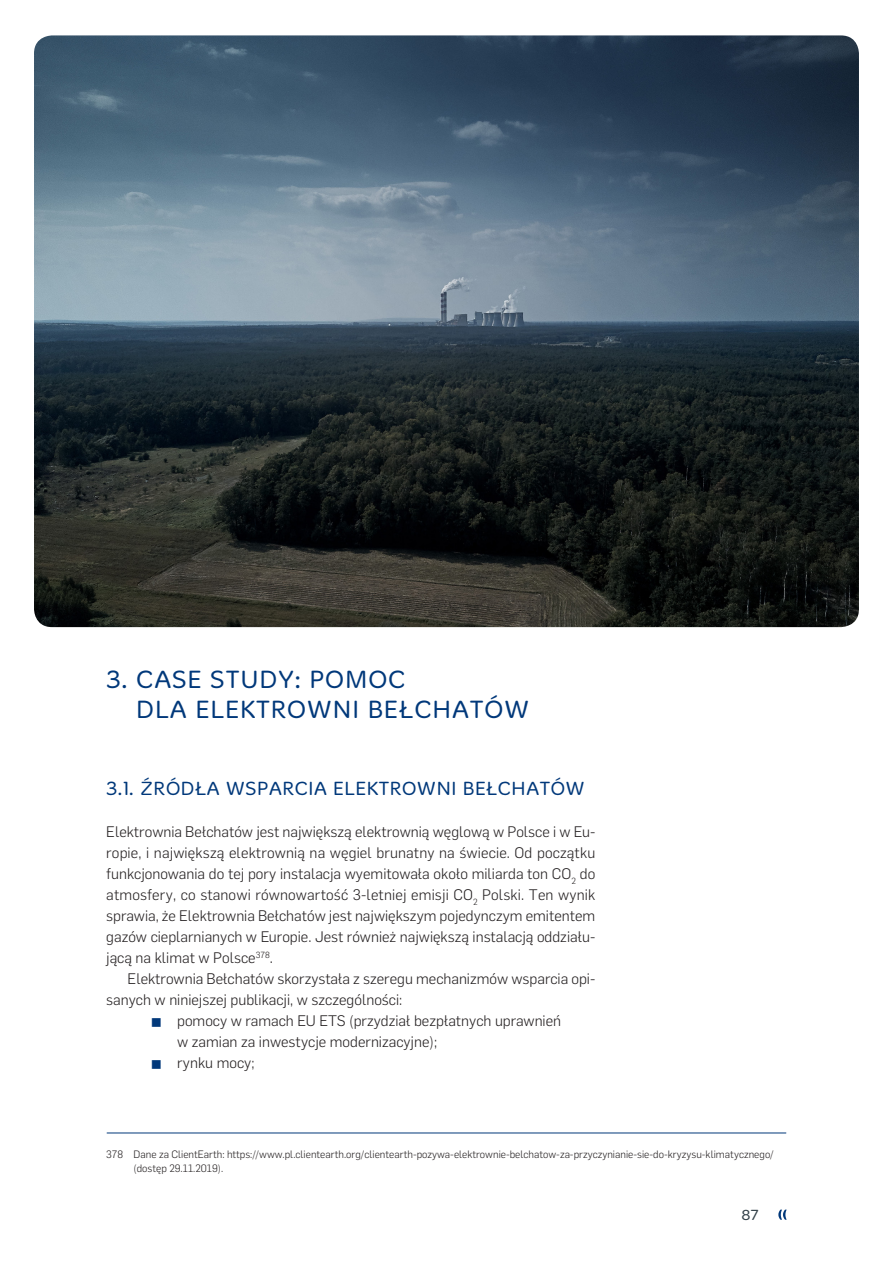
<style>
.page{position:relative;width:893px;height:1263px;background:#fff}
.page>*{position:absolute;margin:0;border:0;box-sizing:border-box;transform-origin:0 0}
.TYTUŁ_ROZDZIAŁU{font:300 25.5px/30px "Merge";letter-spacing:.01em;color:#01387a}
.TYTULIK{font:300 19.5px "Merge";color:#01387a}
._01_TEXT_AKAPIT{font:300 15px/21px "Flama";color:#231f20;text-align:justify}
._01_BODY_TEXT{font:300 15px/21px "Flama";color:#231f20}
.t1{font:300 15px "Merge";color:#334149}
.PRZYPIS{font:300 10.5px/13.5px "Flama";color:#231f20}
</style>
<div class="page">
<svg style="left:778px;top:1209px;width:9px;height:11px"></svg>
<img style="left:34px;top:35px;width:825px;height:592px">
<hr style="left:107px;top:1132px;width:679px;height:1px;background:#01387a">
<p class="TYTUŁ_ROZDZIAŁU" style="left:136px;top:665px;width:395px;text-indent:-30px">3. CASE STUDY: POMOC<br>DLA ELEKTROWNI BEŁCHATÓW</p>
<p class="TYTULIK" style="left:106px;top:777px;width:480px">3.1. ŹRÓDŁA WSPARCIA ELEKTROWNI BEŁCHATÓW</p>
<p class="_01_TEXT_AKAPIT" style="left:106px;top:820px;width:491px">Elektrownia Bełchatów jest największą elektrownią węglową w Polsce i w Eu&shy;ropie, i największą elektrownią na węgiel brunatny na świecie. Od początku funkcjonowania do tej pory instalacja wyemitowała około miliarda ton CO<sub>2</sub> do atmosfery, co stanowi równowartość 3-letniej emisji CO<sub>2</sub> Polski. Ten wynik sprawia, że Elektrownia Bełchatów jest największym pojedynczym emitentem gazów cieplarnianych w Europie. Jest również największą instalacją oddziału&shy;jącą na klimat w Polsce<sup>378</sup>.</p>
<p class="_01_BODY_TEXT" style="left:106px;top:967px;width:490px;text-indent:21px">Elektrownia Bełchatów skorzystała z szeregu mechanizmów wsparcia opi&shy;sanych w niniejszej publikacji, w szczególności:</p>
<p class="_01_TEXT_AKAPIT" style="left:177px;top:1009px;width:385px">pomocy w ramach EU ETS (przydział bezpłatnych uprawnień w zamian za inwestycje modernizacyjne);</p>
<p class="_01_TEXT_AKAPIT" style="left:177px;top:1051px;width:79px">rynku mocy;</p>
<p class="PRZYPIS" style="left:134px;top:1147px;width:642px;text-indent:-27px">378 Dane za ClientEarth: https://www.pl.clientearth.org/clientearth-pozywa-elektrownie-belchatow-za-przyczynianie-sie-do-kryzysu-klimatycznego/ (dostęp 29.11.2019).</p>
<p class="t1" style="left:741px;top:1206px;width:19px">87</p>
</div>
